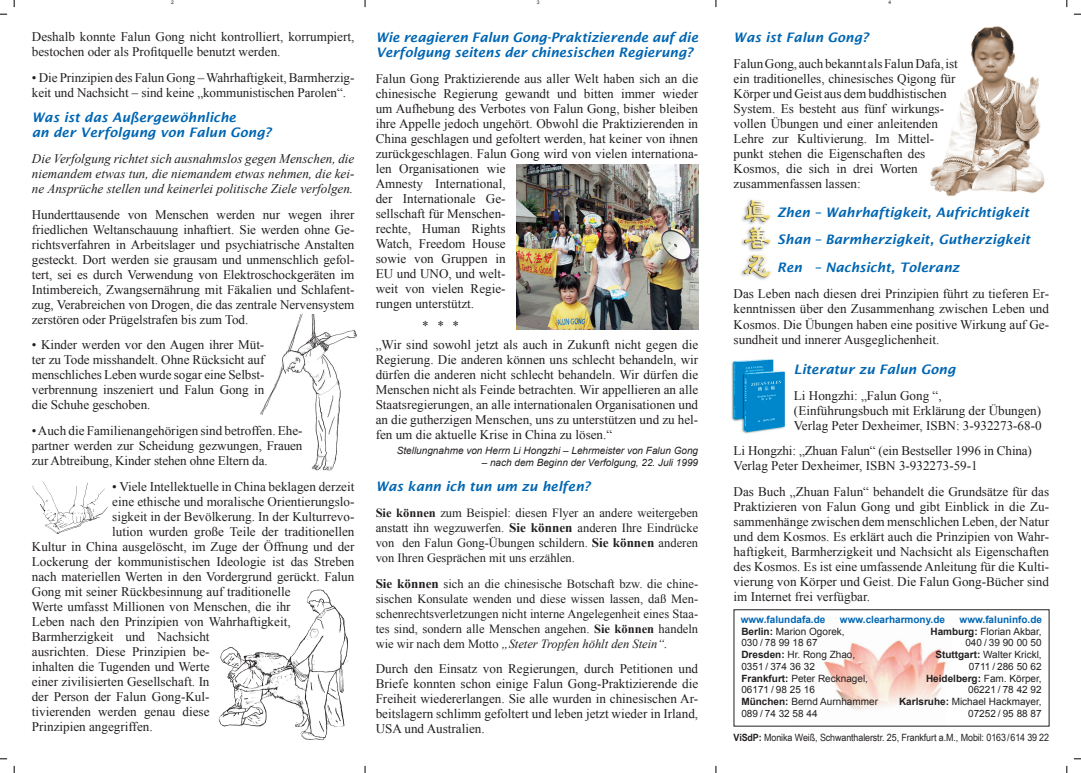
<style>
.page{position:relative;width:1081px;height:773px;background:#fff}
.page>*{position:absolute;margin:0;border:0;box-sizing:border-box;transform-origin:0 0}
.t1{font:13.12px/15px "Times New Roman";color:#231f20}
.t2{font:italic 600 13.12px/15px "Lucida Sans";color:#0166b3}
.t3{font:italic 13.12px/15px "Times New Roman";color:#231f20;text-align:justify}
.t4{font:12.5px/15px "Times New Roman";color:#231f20;text-align:justify}
.t5{font:10px/11.8px "Arial";color:#231f20}
.t6{font:italic 10px "Arial";color:#231f20}
.t7{font:10px "Arial Narrow";letter-spacing:-.01em;color:#231f20;scale:1.09 1}
.t8{font:700 10px "Arial";color:#0166b3}
.t9{font:5px "Arial";color:#231f20}
.s1{font-weight:700}
.s2{font-weight:700;font-size:13.12px}
.s3{font-style:italic}
</style>
<div class="page">
<img style="left:790px;top:640px;width:163px;height:87px">
<img style="left:516px;top:164px;width:182px;height:165px">
<img style="left:930px;top:26px;width:115px;height:170px">
<img style="left:741px;top:199px;width:30px;height:81px">
<img style="left:731px;top:359px;width:54px;height:75px">
<img style="left:260px;top:314px;width:97px;height:157px">
<img style="left:218px;top:589px;width:130px;height:151px">
<img style="left:32px;top:481px;width:76px;height:52px">
<div style="left:733px;top:609px;width:316px;height:117px;border:1px solid #231f20"></div>
<p class="t9" style="left:171px;top:-1px;width:4px">2</p>
<p class="t9" style="left:537px;top:-1px;width:4px">3</p>
<p class="t9" style="left:888px;top:-1px;width:4px">4</p>
<p class="t1" style="left:32px;top:29px;width:324px">Deshalb konnte Falun Gong nicht kontrolliert, korrumpiert, bestochen oder als Profitquelle benutzt werden.</p>
<p class="t1" style="left:32px;top:70px;width:324px">• Die Prinzipien des Falun Gong – Wahrhaftigkeit, Barmherzig&shy;keit und Nachsicht – sind keine „kommunistischen Parolen“.</p>
<p class="t2" style="left:32px;top:110px;width:241px">Was ist das Außergewöhnliche<br>an der Verfolgung von Falun Gong?</p>
<p class="t3" style="left:32px;top:151px;width:324px">Die Verfolgung richtet sich ausnahmslos gegen Menschen, die niemandem etwas tun, die niemandem etwas nehmen, die kei&shy;ne Ansprüche stellen und keinerlei politische Ziele verfolgen.</p>
<p class="t1" style="left:32px;top:206px;width:324px;text-align:justify">Hunderttausende von Menschen werden nur wegen ihrer friedlichen Weltanschauung inhaftiert. Sie werden ohne Ge&shy;richtsverfahren in Arbeitslager und psychiatrische Anstalten gesteckt. Dort werden sie grausam und unmenschlich gefol&shy;tert, sei es durch Verwendung von Elektroschockgeräten im Intimbereich, Zwangsernährung mit Fäkalien und Schlafent&shy;zug, Verabreichen von Drogen, die das zentrale Nervensystem zerstören oder Prügelstrafen bis zum Tod.</p>
<p class="t1" style="left:32px;top:337px;width:234px;text-align:justify">• Kinder werden vor den Augen ihrer Müt&shy;ter zu Tode misshandelt. Ohne Rücksicht auf menschliches Leben wurde sogar eine Selbst&shy;verbrennung inszeniert und Falun Gong in die Schuhe geschoben.</p>
<p class="t1" style="left:32px;top:423px;width:272px;text-align:justify">• Auch die Familienangehörigen sind betroffen. Ehe&shy;partner werden zur Scheidung gezwungen, Frauen zur Abtreibung, Kinder stehen ohne Eltern da.</p>
<p class="t1" style="left:112px;top:478px;width:244px">• Viele Intellektuelle in China beklagen derzeit</p>
<p class="t1" style="left:112px;top:493px;width:244px">eine ethische und moralische Orientierungslo-</p>
<p class="t1" style="left:112px;top:508px;width:244px">sigkeit in der Bevölkerung. In der Kulturrevo-</p>
<p class="t1" style="left:112px;top:523px;width:244px">lution wurden große Teile der traditionellen</p>
<p class="t1" style="left:32px;top:538px;width:324px">Kultur in China ausgelöscht, im Zuge der Öffnung und der</p>
<p class="t1" style="left:32px;top:553px;width:324px">Lockerung der kommunistischen Ideologie ist das Streben</p>
<p class="t1" style="left:32px;top:568px;width:324px">nach materiellen Werten in den Vordergrund gerückt. Falun</p>
<p class="t1" style="left:32px;top:583px;width:260px">Gong mit seiner Rückbesinnung auf traditionelle</p>
<p class="t1" style="left:32px;top:598px;width:260px">Werte umfasst Millionen von Menschen, die ihr</p>
<p class="t1" style="left:32px;top:613px;width:260px">Leben nach den Prinzipien von Wahrhaftigkeit,</p>
<p class="t1" style="left:32px;top:628px;width:179px">Barmherzigkeit und Nachsicht</p>
<p class="t1" style="left:32px;top:643px;width:179px">ausrichten. Diese Prinzipien be-</p>
<p class="t1" style="left:32px;top:658px;width:179px">inhalten die Tugenden und Werte</p>
<p class="t1" style="left:32px;top:673px;width:179px">einer zivilisierten Gesellschaft. In</p>
<p class="t1" style="left:32px;top:688px;width:179px">der Person der Falun Gong-Kul-</p>
<p class="t1" style="left:32px;top:703px;width:179px">tivierenden werden genau diese</p>
<p class="t1" style="left:32px;top:718px;width:122px">Prinzipien angegriffen.</p>
<p class="t2" style="left:376px;top:30px;width:324px">Wie reagieren Falun Gong-Praktizierende auf die<br>Verfolgung seitens der chinesischen Regierung?</p>
<p class="t1" style="left:376px;top:71px;width:324px">Falun Gong Praktizierende aus aller Welt haben sich an die chinesische Regierung gewandt und bitten immer wieder um Aufhebung des Verbotes von Falun Gong, bisher bleiben ihre Appelle jedoch ungehört. Obwohl die Praktizierenden in China geschlagen und gefoltert werden, hat keiner von ihnen zurückgeschlagen. Falun Gong wird von vielen internationa&shy;len Organisationen wie<br>Amnesty International,<br>der Internationale Ge-<br>sellschaft für Menschen-<br>rechte, Human Rights<br>Watch, Freedom House<br>sowie von Gruppen in<br>EU und UNO, und welt-<br>weit von vielen Regie-<br>rungen unterstützt.</p>
<p class="t1" style="left:376px;top:316px;width:324px;line-height:18.1px;text-indent:47px">***<br>„Wir sind sowohl jetzt als auch in Zukunft nicht gegen die</p>
<p class="t1" style="left:376px;top:351px;width:324px;text-align:justify">Regierung. Die anderen können uns schlecht behandeln, wir dürfen die anderen nicht schlecht behandeln. Wir dürfen die Menschen nicht als Feinde betrachten. Wir appellieren an alle Staatsregierungen, an alle internationalen Organisationen und an die gutherzigen Menschen, uns zu unterstützen und zu hel&shy;fen um die aktuelle Krise in China zu lösen.“</p>
<p class="t6" style="left:397px;top:443px;width:303px">Stellungnahme von Herrn Li Hongzhi – Lehrmeister von Falun Gong</p>
<p class="t6" style="left:482px;top:455px;width:218px">– nach dem Beginn der Verfolgung, 22. Juli 1999</p>
<p class="t2" style="left:376px;top:479px;width:216px">Was kann ich tun um zu helfen?</p>
<p class="t4" style="left:376px;top:505px;width:324px"><span class="s1">Sie können</span> zum Beispiel: diesen Flyer an andere weitergeben anstatt ihn wegzuwerfen. <span class="s2">Sie können</span> anderen Ihre Eindrücke von den Falun Gong-Übungen schildern. <span class="s2">Sie können</span> anderen von Ihren Gesprächen mit uns erzählen.</p>
<p class="t4" style="left:376px;top:575px;width:324px"><span class="s2">Sie können</span> sich an die chinesische Botschaft bzw. die chine&shy;sischen Konsulate wenden und diese wissen lassen, daß Men&shy;schenrechtsverletzungen nicht interne Angelegenheit eines Staa&shy;tes sind, sondern alle Menschen angehen. <span class="s1">Sie können</span> handeln wie wir nach dem Motto <span class="s3">„Steter Tropfen höhlt den Stein“.</span></p>
<p class="t1" style="left:376px;top:661px;width:324px;text-align:justify">Durch den Einsatz von Regierungen, durch Petitionen und Briefe konnten schon einige Falun Gong-Praktizierende die Freiheit wiedererlangen. Sie alle wurden in chinesischen Ar&shy;beitslagern schlimm gefoltert und leben jetzt wieder in Irland, USA und Australien.</p>
<p class="t2" style="left:733px;top:30px;width:137px">Was ist Falun Gong?</p>
<p class="t1" style="left:733px;top:56px;width:226px">Falun Gong, auch bekannt als Falun Dafa, ist ein traditionelles, chinesisches Qigong für Körper und Geist aus dem buddhistischen System. Es besteht aus fünf wirkungs&shy;vollen Übungen und einer anleitenden Lehre zur Kultivierung. Im Mittel&shy;punkt stehen die Eigenschaften des Kosmos, die sich in drei Worten zusammenfassen lassen:</p>
<p class="t2" style="left:777px;top:198px;width:254px;line-height:27.5px;text-align:justify">Zhen – Wahrhaftigkeit, Aufrichtigkeit Shan – Barmherzigkeit, Gutherzigkeit Ren – Nachsicht, Toleranz</p>
<p class="t1" style="left:733px;top:286px;width:317px;text-align:justify">Das Leben nach diesen drei Prinzipien führt zu tieferen Er&shy;kenntnissen über den Zusammenhang zwischen Leben und Kosmos. Die Übungen haben eine positive Wirkung auf Ge&shy;sundheit und innerer Ausgeglichenheit.</p>
<p class="t2" style="left:794px;top:362px;width:163px">Literatur zu Falun Gong</p>
<p class="t1" style="left:794px;top:387px;width:249px">Li Hongzhi: „Falun Gong “,<br>(Einführungsbuch mit Erklärung der Übungen)<br>Verlag Peter Dexheimer, ISBN: 3-932273-68-0</p>
<p class="t1" style="left:733px;top:443px;width:300px">Li Hongzhi: „Zhuan Falun“ (ein Bestseller 1996 in China)<br>Verlag Peter Dexheimer, ISBN 3-932273-59-1</p>
<p class="t1" style="left:733px;top:484px;width:317px;text-align:justify">Das Buch „Zhuan Falun“ behandelt die Grundsätze für das Praktizieren von Falun Gong und gibt Einblick in die Zu&shy;sammenhänge zwischen dem menschlichen Leben, der Natur und dem Kosmos. Es erklärt auch die Prinzipien von Wahr&shy;haftigkeit, Barmherzigkeit und Nachsicht als Eigenschaften des Kosmos. Es ist eine umfassende Anleitung für die Kulti&shy;vierung von Körper und Geist. Die Falun Gong-Bücher sind im Internet frei verfügbar.</p>
<p class="t5" style="left:741px;top:625px;width:138px"><span class="s1">Berlin:</span> Marion Ogorek,<br>030 / 78 99 18 67<br><span class="s1">Dresden:</span> Hr. Rong Zhao,<br>0351 / 374 36 32<br><span class="s1">Frankfurt:</span> Peter Recknagel,<br>06171 / 98 25 16<br><span class="s1">München:</span> Bernd Aurnhammer<br>089 / 74 32 58 44</p>
<p class="t5" style="left:899px;top:625px;width:144px;text-align:right"><span class="s1">Hamburg:</span> Florian Akbar,<br>040 / 39 90 00 50<br><span class="s1">Stuttgart:</span> Walter Krickl,<br>0711 / 286 50 62<br><span class="s1">Heidelberg:</span> Fam. Körper,<br>06221 / 78 42 92<br><span class="s1">Karlsruhe:</span> Michael Hackmayer,<br>07252 / 95 88 87</p>
<p class="t7" style="left:733px;top:729px;width:291px"><span class="s1">ViSdP:</span> Monika Weiß, Schwanthalerstr. 25, Frankfurt a.M., Mobil: 0163/614 39 22</p>
<p class="t8" style="left:741px;top:612px;width:86px">www.falundafa.de</p>
<p class="t8" style="left:840px;top:612px;width:107px">www.clearharmony.de</p>
<p class="t8" style="left:959px;top:612px;width:84px">www.faluninfo.de</p>
</div>
